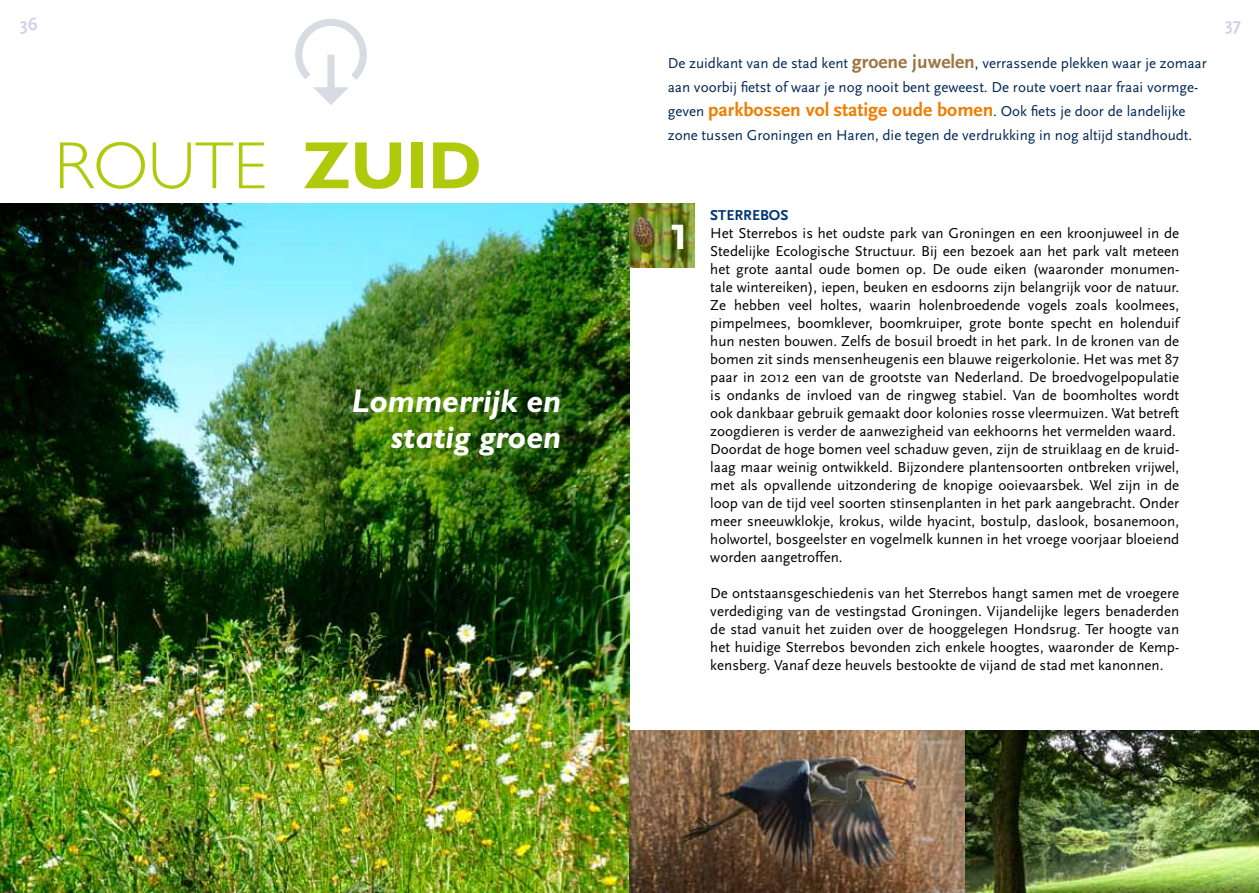
<style>
.page{position:relative;width:1259px;height:893px;background:#fff}
.page>*{position:absolute;margin:0;border:0;box-sizing:border-box;transform-origin:0 0}
.t1{font:300 67.05px "M Gill Sans";color:#afca0b}
.t2{font:700 49.5px "Scala Sans";color:#fff}
.t3{font:italic 700 33px/36px "M Gill Sans";color:#fff;text-align:right}
.t4{font:700 18px "Scala Sans";color:#cfd1eb}
.t5{font:15px/18px "Scala Sans";color:#000}
.t6{font:15px/24px "Scala Sans";color:#002856}
.t7{font:700 15px "Scala Sans";color:#003671}
.s1{font-weight:700}
.s2{font-weight:700;font-size:19.5px;color:#9d7743}
.s3{font-weight:700;font-size:19.5px;color:#ef7d00}
</style>
<div class="page">
<img style="left:0;top:203px;width:629px;height:690px">
<img style="left:629px;top:730px;width:630px;height:163px">
<img style="left:629px;top:203px;width:65px;height:65px">
<p class="t4" style="left:20px;top:15px;width:19px">36</p>
<p class="t4" style="left:1225px;top:15px;width:18px">37</p>
<h1 class="t1" style="left:55px;top:129px;width:429px">ROUTE <span class="s1">zuid</span></h1>
<h3 class="t3" style="left:352px;top:383px;width:211px">Lommerrijk en statig groen</h3>
<p class="t6" style="left:668px;top:52px;width:540px">De zuidkant van de stad kent <span class="s2">groene juwelen</span>, verrassende plekken waar je zomaar aan voorbij fietst of waar je nog nooit bent geweest. De route voert naar fraai vormge&shy;geven <span class="s3">parkbossen vol statige oude bomen</span>. Ook fiets je door de landelijke zone tussen Groningen en Haren, die tegen de verdrukking in nog altijd standhoudt.</p>
<h2 class="t2" style="left:670px;top:206px;width:21px">1</h2>
<p class="t7" style="left:710px;top:207px;width:80px">Sterrebos</p>
<p class="t5" style="left:710px;top:224px;width:470px">Het Sterrebos is het oudste park van Groningen en een kroonjuweel in de Stedelijke Ecologische Structuur. Bij een bezoek aan het park valt meteen het grote aantal oude bomen op. De oude eiken (waaronder monumen&shy;tale wintereiken), iepen, beuken en esdoorns zijn belangrijk voor de natuur.<br>Ze hebben veel holtes, waarin holenbroedende vogels zoals koolmees, pimpelmees, boomklever, boomkruiper, grote bonte specht en holenduif hun nesten bouwen. Zelfs de bosuil broedt in het park. In de kronen van de bomen zit sinds mensenheugenis een blauwe reigerkolonie. Het was met 87 paar in 2012 een van de grootste van Nederland. De broedvogelpopulatie is ondanks de invloed van de ringweg stabiel. Van de boomholtes wordt ook dankbaar gebruik gemaakt door kolonies rosse vleermuizen. Wat betreft zoogdieren is verder de aanwezigheid van eekhoorns het vermelden waard.<br>Doordat de hoge bomen veel schaduw geven, zijn de struiklaag en de kruid&shy;laag maar weinig ontwikkeld. Bijzondere plantensoorten ontbreken vrijwel, met als opvallende uitzondering de knopige ooievaarsbek. Wel zijn in de loop van de tijd veel soorten stinsenplanten in het park aangebracht. Onder meer sneeuwklokje, krokus, wilde hyacint, bostulp, daslook, bosanemoon, holwortel, bosgeelster en vogelmelk kunnen in het vroege voorjaar bloeiend worden aangetroffen.</p>
<p class="t5" style="left:710px;top:584px;width:470px;text-align:justify">De ontstaansgeschiedenis van het Sterrebos hangt samen met de vroegere verdediging van de vestingstad Groningen. Vijandelijke legers benaderden de stad vanuit het zuiden over de hooggelegen Hondsrug. Ter hoogte van het huidige Sterrebos bevonden zich enkele hoogtes, waaronder de Kemp&shy;kensberg. Vanaf deze heuvels bestookte de vijand de stad met kanonnen.</p>
</div>
